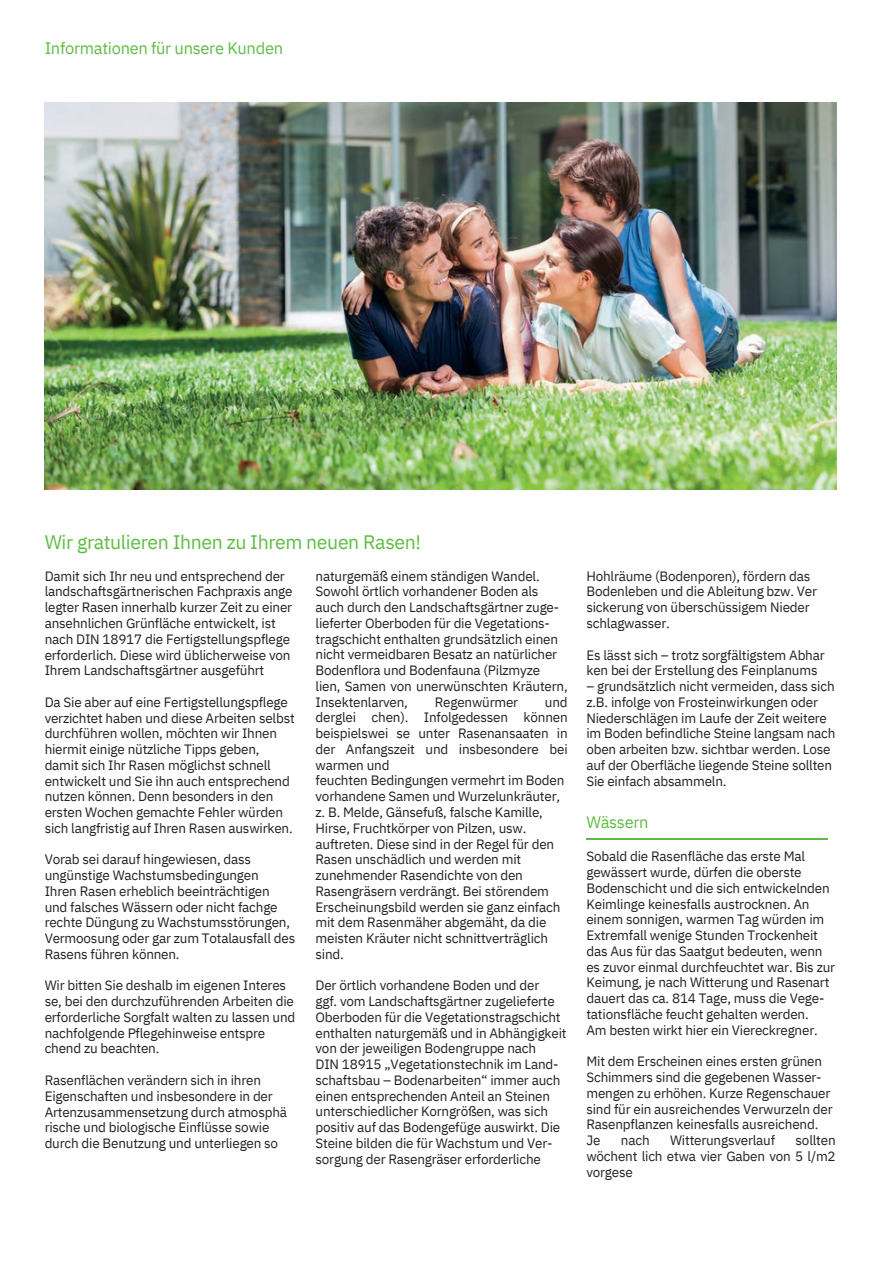
<style>
.page{position:relative;width:893px;height:1264px;background:#fff}
.page>*{position:absolute;margin:0;border:0;box-sizing:border-box;transform-origin:0 0}
.t1{font:19.5px "IBM Plex Sans";letter-spacing:-.02em;color:#60bc46}
.t2{font:16.5px "IBM Plex Sans";letter-spacing:-.02em;color:#60bc46}
.t3{font:13.5px/15.8px "IBM Plex Sans";letter-spacing:-.015em;color:#231f20}
</style>
<div class="page">
<hr style="left:586px;top:838px;width:241px;height:2px;background:#60bc46">
<img style="left:45px;top:102px;width:791px;height:387px">
<p class="t2" style="left:45px;top:37px;width:240px">Informationen für unsere Kunden</p>
<p class="t1" style="left:45px;top:529px;width:378px">Wir gratulieren Ihnen zu Ihrem neuen Rasen!</p>
<p class="t3" style="left:45px;top:568px;width:249px">Damit sich Ihr neu und entsprechend der landschaftsgärtnerischen Fachpraxis ange legter Rasen innerhalb kurzer Zeit zu einer ansehnlichen Grünfläche entwickelt, ist nach DIN 18917 die Fertigstellungspflege erforderlich. Diese wird üblicherweise von Ihrem Landschaftsgärtner ausgeführt</p>
<p class="t3" style="left:45px;top:694px;width:252px">Da Sie aber auf eine Fertigstellungspflege verzichtet haben und diese Arbeiten selbst durchführen wollen, möchten wir Ihnen hiermit einige nützliche Tipps geben,</p>
<p class="t3" style="left:45px;top:757px;width:249px">damit sich Ihr Rasen möglichst schnell entwickelt und Sie ihn auch entsprechend nutzen können. Denn besonders in den ersten Wochen gemachte Fehler würden sich langfristig auf Ihren Rasen auswirken.</p>
<p class="t3" style="left:45px;top:851px;width:215px">Vorab sei darauf hingewiesen, dass ungünstige Wachstumsbedingungen</p>
<p class="t3" style="left:45px;top:883px;width:227px">Ihren Rasen erheblich beeinträchtigen</p>
<p class="t3" style="left:45px;top:898px;width:252px">und falsches Wässern oder nicht fachge rechte Düngung zu Wachstumsstörungen, Vermoosung oder gar zum Totalausfall des Rasens führen können.</p>
<p class="t3" style="left:45px;top:977px;width:252px">Wir bitten Sie deshalb im eigenen Interes se, bei den durchzuführenden Arbeiten die erforderliche Sorgfalt walten zu lassen und nachfolgende Pflegehinweise entspre chend zu beachten.</p>
<p class="t3" style="left:45px;top:1072px;width:244px">Rasenflächen verändern sich in ihren Eigenschaften und insbesondere in der Artenzusammensetzung durch atmosphä rische und biologische Einflüsse sowie durch die Benutzung und unterliegen so</p>
<p class="t3" style="left:315px;top:567px;width:226px">naturgemäß einem ständigen Wandel.<br>Sowohl örtlich vorhandener Boden als</p>
<p class="t3" style="left:315px;top:599px;width:245px">auch durch den Landschaftsgärtner zuge&shy;lieferter Oberboden für die Vegetations&shy;tragschicht enthalten grundsätzlich einen nicht vermeidbaren Besatz an natürlicher Bodenflora und Bodenfauna (Pilzmyze</p>
<p class="t3" style="left:315px;top:678px;width:254px">lien, Samen von unerwünschten Kräutern,<br>Insektenlarven,</p>
<p class="t3" style="left:315px;top:693px;width:254px;text-align:justify;text-indent:229px">und derglei chen). Infolgedessen können beispielswei se unter Rasenansaaten in der Anfangszeit und insbesondere bei warmen und</p>
<p class="t3" style="left:315px;top:772px;width:250px">feuchten Bedingungen vermehrt im Boden vorhandene Samen und Wurzelunkräuter, z. B. Melde, Gänsefuß, falsche Kamille, Hirse, Fruchtkörper von Pilzen, usw. auftreten. Diese sind in der Regel für den Rasen unschädlich und werden mit zunehmender Rasendichte von den Rasengräsern verdrängt. Bei störendem Erscheinungsbild werden sie ganz einfach mit dem Rasenmäher abgemäht, da die meisten Kräuter nicht schnittverträglich sind.</p>
<p class="t3" style="left:315px;top:977px;width:225px">Der örtlich vorhandene Boden und der</p>
<p class="t3" style="left:315px;top:993px;width:252px">ggf. vom Landschaftsgärtner zugelieferte Oberboden für die Vegetationstragschicht enthalten naturgemäß und in Abhängigkeit von der jeweiligen Bodengruppe nach</p>
<p class="t3" style="left:315px;top:1056px;width:246px">DIN 18915 „Vegetationstechnik im Land&shy;schaftsbau – Bodenarbeiten“ immer auch einen entsprechenden Anteil an Steinen unterschiedlicher Korngrößen, was sich positiv auf das Bodengefüge auswirkt. Die Steine bilden die für Wachstum und Ver&shy;sorgung der Rasengräser erforderliche</p>
<p class="t3" style="left:434px;top:693px;width:85px">Regenwürmer</p>
<p class="t3" style="left:586px;top:568px;width:232px">Hohlräume (Bodenporen), fördern das<br>Bodenleben und die Ableitung bzw. Ver sickerung von überschüssigem Nieder schlagwasser.</p>
<p class="t3" style="left:586px;top:646px;width:240px">Es lässt sich – trotz sorgfältigstem Abhar ken bei der Erstellung des Feinplanums</p>
<p class="t3" style="left:586px;top:678px;width:250px">– grundsätzlich nicht vermeiden, dass sich z.B. infolge von Frosteinwirkungen oder Niederschlägen im Laufe der Zeit weitere im Boden befindliche Steine langsam nach oben arbeiten bzw. sichtbar werden. Lose auf der Oberfläche liegende Steine sollten Sie einfach absammeln.</p>
<p class="t2" style="left:586px;top:811px;width:64px">Wässern</p>
<p class="t3" style="left:586px;top:848px;width:250px">Sobald die Rasenfläche das erste Mal gewässert wurde, dürfen die oberste Bodenschicht und die sich entwickelnden Keimlinge keinesfalls austrocknen. An einem sonnigen, warmen Tag würden im Extremfall wenige Stunden Trockenheit das Aus für das Saatgut bedeuten, wenn es zuvor einmal durchfeuchtet war. Bis zur Keimung, je nach Witterung und Rasenart dauert das ca. 814 Tage, muss die Vege&shy;tationsfläche feucht gehalten werden.</p>
<p class="t3" style="left:586px;top:1021px;width:233px">Am besten wirkt hier ein Viereckregner.</p>
<p class="t3" style="left:586px;top:1053px;width:248px">Mit dem Erscheinen eines ersten grünen Schimmers sind die gegebenen Wasser&shy;mengen zu erhöhen. Kurze Regenschauer sind für ein ausreichendes Verwurzeln der Rasenpflanzen keinesfalls ausreichend.</p>
<p class="t3" style="left:586px;top:1132px;width:16px">Je</p>
<p class="t3" style="left:621px;top:1132px;width:30px">nach</p>
<p class="t3" style="left:670px;top:1132px;width:106px">Witterungsverlauf</p>
<p class="t3" style="left:586px;top:1132px;width:251px;text-align:justify;text-indent:209px">sollten wöchent lich etwa vier Gaben von 5 l/m2 vorgese</p>
</div>
